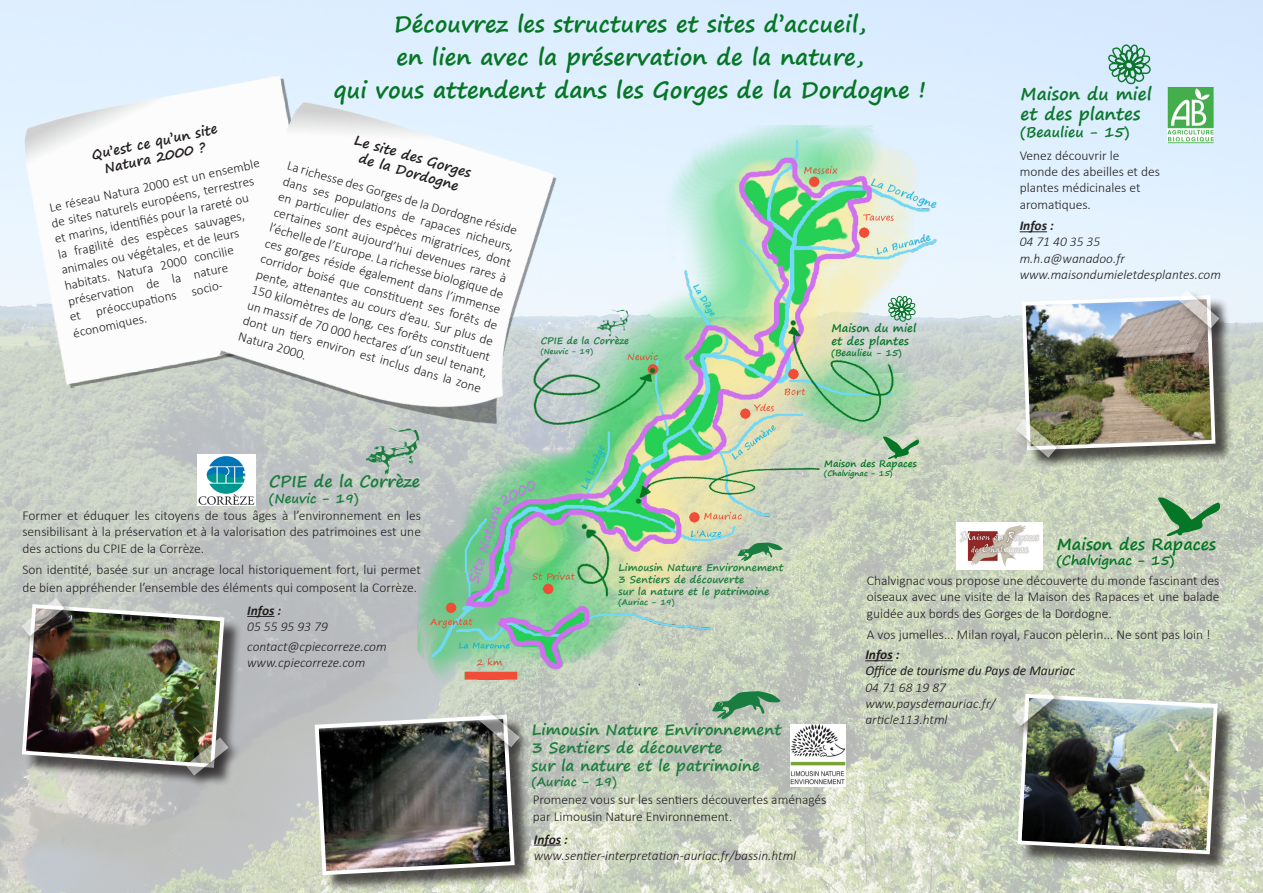
<style>
.page{position:relative;width:1263px;height:893px;background:#fff}
.page>*{position:absolute;margin:0;border:0;box-sizing:border-box;transform-origin:0 0}
.t1{font:700 22.5px "Segoe Print";color:#057625}
.t2{font:700 17.25px/20.7px "Segoe Print";color:#0d762c}
.t3{font:700 16.2px "Segoe Print";color:#057625}
.t4{font:700 16.05px "Segoe Print";color:#1a7c3e}
.t5{font:700 15.15px/18.1px "Segoe Print";color:#1e7d3e}
.t6{font:700 13.95px "Segoe Print";color:#0d762c}
.t7{font:300 13.5px/16.2px "Calibri";color:#231f20}
.t8{font:italic 300 13.5px "Calibri";color:#231f20}
.t9{font:italic 13.5px "Calibri";color:#231f20}
.t10{font:italic 700 13.5px "Calibri";color:#231f20}
.t11{font:300 13.35px/16.2px "Calibri";color:#231f20}
.t12{font:700 13.35px "Segoe Print";color:#231f20}
.t13{font:700 13.05px "Segoe Print";color:#057625}
.t14{font:700 12.9px "Segoe Print";color:#1a7c3e}
.t15{font:700 12.3px "Segoe Print";color:#1e7d3e}
.t16{font:700 11.1px/13.4px "Segoe Print";color:#0d762c}
.t17{font:700 10.05px/12px "Segoe Print";color:#1e7d3e}
.t18{font:700 9.3px "Segoe Print";color:#057625}
.t19{font:700 9.3px "Segoe Print";color:#1a7c3e}
.t20{font:700 9px "Segoe Print";color:#0d762c}
.t21{font:700 8.1px "Segoe Print";color:#1e7d3e}
.t22{font:700 7.65px "Segoe Print";color:#057625}
.t23{font:700 7.65px "Segoe Print";color:#1a7c3e}
</style>
<div class="page">
<img style="left:0;top:0;width:1263px;height:893px">
<div style="left:24px;top:606px;width:218px;height:180px;background:#231f20;opacity:.75"></div>
<img style="left:198px;top:473px;width:57px;height:33px">
<svg style="left:19px;top:596px;width:57px;height:52px"></svg>
<svg style="left:183px;top:735px;width:58px;height:52px"></svg>
<img style="left:20px;top:598px;width:209px;height:178px">
<svg style="left:247px;top:616px;width:28px;height:1px"></svg>
<img style="left:956px;top:522px;width:86px;height:48px">
<svg style="left:1157px;top:495px;width:67px;height:42px;background:#8cb58e"></svg>
<div style="left:1020px;top:696px;width:215px;height:176px;background:#231f20;opacity:.75"></div>
<svg style="left:1010px;top:685px;width:56px;height:53px"></svg>
<img style="left:1012px;top:687px;width:207px;height:169px">
<div style="left:1024px;top:298px;width:209px;height:170px;background:#231f20;opacity:.75"></div>
<img style="left:1168px;top:88px;width:45px;height:55px">
<svg style="left:1020px;top:231px;width:27px;height:1px"></svg>
<svg style="left:1176px;top:288px;width:55px;height:53px"></svg>
<svg style="left:1013px;top:417px;width:56px;height:53px"></svg>
<img style="left:1015px;top:290px;width:204px;height:168px">
<div style="left:317px;top:717px;width:215px;height:176px;background:#231f20;opacity:.75"></div>
<svg style="left:534px;top:845px;width:27px;height:1px"></svg>
<svg style="left:475px;top:706px;width:57px;height:53px"></svg>
<img style="left:313px;top:709px;width:207px;height:168px">
<img style="left:791px;top:725px;width:54px;height:62px">
<img style="left:22px;top:73px;width:167px;height:317px">
<img style="left:189px;top:65px;width:413px;height:408px">
<img style="left:415px;top:125px;width:539px;height:573px">
<svg style="left:885px;top:294px;width:31px;height:28px"></svg>
<svg style="left:882px;top:435px;width:39px;height:25px"></svg>
<svg style="left:737px;top:542px;width:46px;height:19px"></svg>
<img style="left:595px;top:307px;width:36px;height:33px">
<svg style="left:1104px;top:41px;width:48px;height:44px;background:#95c4b9"></svg>
<svg style="left:712px;top:691px;width:69px;height:29px;background:#7fab8a"></svg>
<img style="left:362px;top:423px;width:62px;height:56px">
<p class="t1" style="left:394px;top:3px;width:473px">Découvrez les structures et sites d’accueil,</p>
<p class="t1" style="left:396px;top:36px;width:469px">en lien avec la préservation de la nature,</p>
<p class="t1" style="left:334px;top:69px;width:593px">qui vous attendent dans les Gorges de la Dordogne !</p>
<p class="t12" style="left:89px;top:143px;width:130px;rotate:-12deg">Qu’est ce qu’un site</p>
<p class="t12" style="left:358px;top:128px;width:122px;rotate:16deg">Le site des Gorges</p>
<p class="t12" style="left:102px;top:157px;width:105px;rotate:-12deg">Natura 2000 ?</p>
<p class="t12" style="left:363px;top:146px;width:105px;rotate:16deg">de la Dordogne</p>
<p class="t11" style="left:45px;top:200px;width:219px;rotate:-12deg">Le réseau Natura 2000 est un ensemble de sites naturels européens, terrestres et marins, identi fi és pour la rareté ou<br>la fragilité des espèces sauvages, animales ou végétales, et de leurs habitats. Natura 2000 concilie préservati on de la nature<br>et préoccupati ons socio&shy;économiques.</p>
<p class="t11" style="left:290px;top:157px;width:251px;rotate:16deg">La richesse des Gorges de la Dordogne réside dans ses populati ons de rapaces nicheurs, en parti culier des espèces migratrices, dont certaines sont aujourd’hui devenues rares à l’échelle de l’Europe. La richesse biologique de ces gorges réside également dans l’immense corridor boisé que consti tuent ses forêts de pente, att enantes au cours d’eau. Sur plus de 150 kilomètres de long, ces forêts consti tuent un massif de 70 000 hectares d’un seul tenant, dont un ti ers environ est inclus dans la zone Natura 2000.</p>
<p class="t19" style="left:541px;top:333px;width:90px">CPIE de la Corrèze</p>
<p class="t23" style="left:541px;top:344px;width:54px">(Neuvic - 19)</p>
<p class="t4" style="left:269px;top:467px;width:153px">CPIE de la Corrèze</p>
<p class="t14" style="left:269px;top:487px;width:91px">(Neuvic - 19)</p>
<p class="t16" style="left:831px;top:321px;width:86px">Maison du miel et des plantes</p>
<p class="t20" style="left:831px;top:344px;width:72px">(Beaulieu - 15)</p>
<p class="t18" style="left:824px;top:455px;width:94px">Maison des Rapaces</p>
<p class="t22" style="left:824px;top:466px;width:70px">(Chalvignac - 15)</p>
<p class="t2" style="left:1020px;top:83px;width:133px">Maison du miel et des plantes</p>
<p class="t6" style="left:1020px;top:120px;width:110px">(Beaulieu - 15)</p>
<p class="t7" style="left:1020px;top:147px;width:142px">Venez découvrir le monde des abeilles et des plantes médicinales et aromatiques.</p>
<p class="t10" style="left:1020px;top:217px;width:36px">Infos :</p>
<p class="t8" style="left:1020px;top:234px;width:82px">04 71 40 35 35</p>
<p class="t8" style="left:1020px;top:250px;width:107px">m.h.a@wanadoo.fr</p>
<p class="t8" style="left:1020px;top:266px;width:203px">www.maisondumieletdesplantes.com</p>
<p class="t7" style="left:22px;top:507px;width:400px;text-align:justify">Former et éduquer les citoyens de tous âges à l’environnement en les sensibilisant à la préservation et à la valorisation des patrimoines est une des actions du CPIE de la Corrèze.</p>
<p class="t7" style="left:22px;top:560px;width:400px;line-height:18px">Son identité, basée sur un ancrage local historiquement fort, lui permet de bien appréhender l’ensemble des éléments qui composent la Corrèze.</p>
<p class="t10" style="left:247px;top:602px;width:36px">Infos :</p>
<p class="t8" style="left:247px;top:618px;width:82px">05 55 95 93 79</p>
<p class="t8" style="left:247px;top:638px;width:141px">contact@cpiecorreze.com</p>
<p class="t8" style="left:247px;top:654px;width:120px">www.cpiecorreze.com</p>
<p class="t17" style="left:618px;top:561px;width:166px">Limousin Nature Environnement<br>3 Sentiers de découverte<br>sur la nature et le patrimoine</p>
<p class="t21" style="left:618px;top:595px;width:58px">(Auriac - 19)</p>
<p class="t5" style="left:532px;top:720px;width:251px">Limousin Nature Environnement<br>3 Sentiers de découverte<br>sur la nature et le patrimoine</p>
<p class="t15" style="left:532px;top:770px;width:87px">(Auriac - 19)</p>
<p class="t7" style="left:533px;top:792px;width:295px">Promenez vous sur les sentiers découvertes aménagés par Limousin Nature Environnement.</p>
<p class="t10" style="left:534px;top:830px;width:36px">Infos :</p>
<p class="t8" style="left:534px;top:847px;width:264px">www.sentier-interpretation-auriac.fr/bassin.html</p>
<p class="t3" style="left:1057px;top:529px;width:161px">Maison des Rapaces</p>
<p class="t13" style="left:1057px;top:549px;width:119px">(Chalvignac - 15)</p>
<p class="t7" style="left:867px;top:572px;width:354px;text-align:justify">Chalvignac vous propose une découverte du monde fascinant des oiseaux avec une visite de la Maison des Rapaces et une balade guidée aux bords des Gorges de la Dordogne.</p>
<p class="t7" style="left:867px;top:626px;width:345px">A vos jumelles... Milan royal, Faucon pèlerin... Ne sont pas loin !</p>
<p class="t10" style="left:865px;top:646px;width:36px">Infos :</p>
<p class="t9" style="left:865px;top:662px;width:211px">Office de tourisme du Pays de Mauriac</p>
<p class="t8" style="left:865px;top:679px;width:82px">04 71 68 19 87</p>
<p class="t8" style="left:865px;top:695px;width:132px">www.paysdemauriac.fr/</p>
<p class="t8" style="left:865px;top:711px;width:84px">article113.html</p>
</div>
